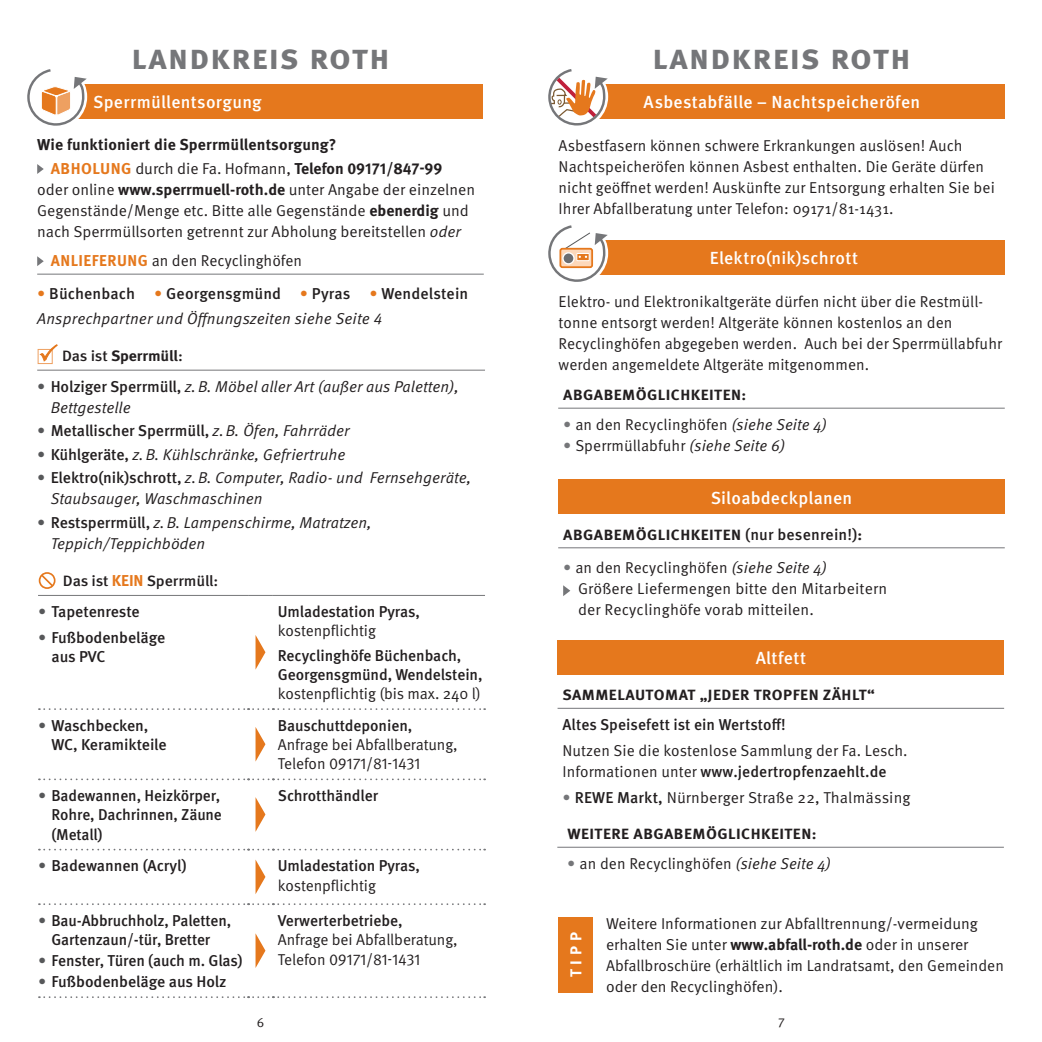
<style>
.page{position:relative;width:1042px;height:1042px;background:#fff}
.page>*{position:absolute;margin:0;border:0;box-sizing:border-box;transform-origin:0 0}
.t1{font:700 35px "Meta OT";letter-spacing:.02em;color:#757679}
.t2{font:500 17.5px "Meta OT";letter-spacing:.015em;color:#fff}
.t3{font:15.75px/21px "Meta OT";color:#231f20}
.t4{font:500 15.75px/19.2px "Meta OT";letter-spacing:-.005em;color:#231f20}
.t5{font:italic 15.75px/21px "Meta OT";color:#231f20}
.t6{font:700 15.75px/23.4px "Meta OT";color:#231f20}
.t7{font:700 15.75px "Meta OT";color:#fff}
.t8{font:500 15.05px "Meta OT";letter-spacing:-.005em;color:#231f20;scale:1.05 1}
.t9{font:700 15.05px "Meta OT";color:#231f20;scale:1.05 1}
.t10{font:700 14.88px "Meta OT";letter-spacing:.03em;color:#231f20;scale:1.06 1}
.t11{font:13.12px "Meta OT";color:#231f20}
.s1{color:#e5781d}
.s2{font-weight:400}
.s3{font-weight:700}
.s4{font-style:italic}
.s5{font-weight:700;color:#e5781d}
.s6{font-style:normal;color:#e5781d}
.s7{font-weight:500;font-style:normal}
.s8{font-weight:500}
.s9{font-style:normal;color:#57585a}
.s10{font-weight:400;color:#57585a}
.s11{font-weight:400;font-style:italic}
.s12{font-weight:700;font-size:15.75px;color:#e5781d}
.s13{color:#757679}
.s14{font-weight:500;font-size:15.75px}
</style>
<div class="page">
<div style="left:558px;top:479px;width:447px;height:35px;background:#e5781d"></div>
<div style="left:558px;top:240px;width:447px;height:35px;background:#e5781d"></div>
<hr style="left:558px;top:408px;width:447px;height:1px;background:#757679">
<hr style="left:558px;top:547px;width:447px;height:1px;background:#757679">
<svg style="left:563px;top:585px;width:7px;height:11px"></svg>
<div style="left:558px;top:84px;width:447px;height:35px;background:#e5781d"></div>
<hr style="left:557px;top:847px;width:447px;height:1px;background:#757679">
<svg style="left:548px;top:225px;width:60px;height:57px"></svg>
<svg style="left:548px;top:69px;width:60px;height:57px"></svg>
<div style="left:557px;top:640px;width:447px;height:35px;background:#e5781d"></div>
<hr style="left:557px;top:708px;width:447px;height:1px;background:#757679">
<div style="left:558px;top:917px;width:35px;height:75px;background:#e5781d"></div>
<div style="left:39px;top:84px;width:443px;height:35px;background:#e5781d"></div>
<svg style="left:37px;top:164px;width:7px;height:10px"></svg>
<svg style="left:27px;top:69px;width:60px;height:57px"></svg>
<hr style="left:37px;top:370px;width:448px;height:1px;background:#757679">
<svg style="left:38px;top:349px;width:15px;height:15px"></svg>
<svg style="left:39px;top:344px;width:19px;height:18px"></svg>
<hr style="left:38px;top:595px;width:210px;height:1px;background:#757679">
<svg style="left:248px;top:595px;width:25px;height:1px"></svg>
<hr style="left:273px;top:595px;width:212px;height:1px;background:#757679">
<svg style="left:39px;top:708px;width:446px;height:2px"></svg>
<svg style="left:39px;top:778px;width:446px;height:2px"></svg>
<svg style="left:39px;top:849px;width:446px;height:1px"></svg>
<svg style="left:39px;top:903px;width:446px;height:2px"></svg>
<svg style="left:39px;top:996px;width:446px;height:2px"></svg>
<svg style="left:255px;top:635px;width:10px;height:34px"></svg>
<svg style="left:255px;top:727px;width:10px;height:34px"></svg>
<svg style="left:255px;top:797px;width:10px;height:35px"></svg>
<svg style="left:255px;top:859px;width:10px;height:35px"></svg>
<svg style="left:255px;top:933px;width:10px;height:35px"></svg>
<svg style="left:39px;top:572px;width:17px;height:17px"></svg>
<hr style="left:37px;top:274px;width:447px;height:1px;background:#757679">
<svg style="left:37px;top:256px;width:7px;height:10px"></svg>
<h1 class="t1" style="left:131px;top:35px;width:260px">landkreis roth</h1>
<p class="t2" style="left:93px;top:91px;width:170px">Sperrmüllentsorgung</p>
<p class="t6" style="left:51px;top:133px;width:393px;text-indent:-14px">Wie funktioniert die Sperrmüllentsorgung?<br><span class="s1">ABHOLUNG</span> <span class="s2">durch die Fa. Hofmann,</span> Telefon 09171/847-99</p>
<p class="t3" style="left:37px;top:179px;width:439px">oder online <span class="s3">www.sperrmuell-roth.de</span> unter Angabe der einzelnen<br>Gegenstände/Menge etc. Bitte alle Gegenstände <span class="s3">ebenerdig</span> und nach Sperrmüllsorten getrennt zur Abholung bereitstellen <span class="s4">oder</span></p>
<p class="t3" style="left:51px;top:250px;width:253px"><span class="s5">ANLIEFERUNG</span> an den Recyclinghöfen</p>
<p class="t5" style="left:37px;top:281px;width:433px;line-height:24.8px"><span class="s6">•</span> <span class="s7">Büchenbach</span> <span class="s6">•</span> <span class="s7">Georgensgmünd</span> <span class="s6">•</span> <span class="s7">Pyras</span> <span class="s6">•</span> <span class="s7">Wendelstein<br></span>Ansprechpartner und Öffnungszeiten siehe Seite 4</p>
<p class="t9" style="left:62px;top:346px;width:117px"><span class="s8">Das ist</span> Sperrmüll<span class="s8">:</span></p>
<p class="t5" style="left:51px;top:376px;width:410px;text-indent:-14px"><span class="s9">•</span> <span class="s7">Holziger Sperrmüll,</span> z.B. Möbel aller Art (außer aus Paletten),<br>Bettgestelle</p>
<p class="t4" style="left:37px;top:421px;width:314px"><span class="s10">•</span> Metallischer Sperrmüll, <span class="s11">z.B. Öfen, Fahrräder</span></p>
<p class="t5" style="left:37px;top:444px;width:310px"><span class="s9">•</span> <span class="s7">Kühlgeräte,</span> z.B. Kühlschränke, Gefriertruhe</p>
<p class="t5" style="left:51px;top:468px;width:422px;text-indent:-13px"><span class="s9">•</span> <span class="s7">Elektro(nik)schrott,</span> z.B. Computer, Radio- und Fernsehgeräte,<br>Staubsauger, Waschmaschinen</p>
<p class="t5" style="left:51px;top:512px;width:322px;text-indent:-13px"><span class="s9">•</span> <span class="s7">Restsperrmüll,</span> z.B. Lampenschirme, Matratzen,<br>Teppich/Teppichböden</p>
<p class="t8" style="left:63px;top:572px;width:150px">Das ist <span class="s12">KEIN</span> Sperrmüll:</p>
<p class="t4" style="left:38px;top:602px;width:103px"><span class="s10">•</span> Tapetenreste</p>
<p class="t4" style="left:52px;top:628px;width:115px;text-indent:-13px"><span class="s10">•</span> Fußbodenbeläge aus PVC</p>
<p class="t4" style="left:278px;top:602px;width:144px">Umladestation Pyras,</p>
<p class="t3" style="left:278px;top:621px;width:100px">kostenpflichtig</p>
<p class="t4" style="left:278px;top:646px;width:206px">Recyclinghöfe Büchenbach,<br>Georgensgmünd, Wendelstein,</p>
<p class="t3" style="left:278px;top:683px;width:205px">kostenpflichtig (bis max. 240 l)</p>
<p class="t4" style="left:52px;top:716px;width:117px;text-indent:-13px"><span class="s10">•</span> Waschbecken,<br>WC, Keramikteile</p>
<p class="t4" style="left:278px;top:716px;width:136px">Bauschuttdeponien,</p>
<p class="t3" style="left:278px;top:735px;width:181px;line-height:19.2px">Anfrage bei Abfallberatung,<br>Telefon 09171/81-1431</p>
<p class="t4" style="left:52px;top:786px;width:172px;text-align:justify;text-indent:-14px"><span class="s10">•</span> Badewannen, Heizkörper, Rohre, Dachrinnen, Zäune (Metall)</p>
<p class="t4" style="left:278px;top:786px;width:102px">Schrotthändler</p>
<p class="t4" style="left:38px;top:856px;width:150px"><span class="s10">•</span> Badewannen (Acryl)</p>
<p class="t4" style="left:278px;top:856px;width:144px">Umladestation Pyras,</p>
<p class="t3" style="left:278px;top:875px;width:100px">kostenpflichtig</p>
<p class="t4" style="left:38px;top:911px;width:195px;text-align:center"><span class="s10">•</span> Bau-Abbruchholz, Paletten,<br>Gartenzaun/-tür, Bretter</p>
<p class="t4" style="left:38px;top:951px;width:206px"><span class="s10">•</span> Fenster, Türen (auch m. Glas)</p>
<p class="t4" style="left:38px;top:972px;width:190px"><span class="s10">•</span> Fußbodenbeläge aus Holz</p>
<p class="t4" style="left:278px;top:911px;width:126px">Verwerterbetriebe,</p>
<p class="t3" style="left:278px;top:930px;width:181px;line-height:19.2px">Anfrage bei Abfallberatung,<br>Telefon 09171/81-1431</p>
<h1 class="t1" style="left:652px;top:35px;width:260px">landkreis roth</h1>
<p class="t2" style="left:643px;top:91px;width:278px">Asbestabfälle – Nachtspeicheröfen</p>
<p class="t3" style="left:558px;top:135px;width:438px">Asbestfasern können schwere Erkrankungen auslösen! Auch Nachtspeicheröfen können Asbest enthalten. Die Geräte dürfen nicht geöffnet werden! Auskünfte zur Entsorgung erhalten Sie bei Ihrer Abfallberatung unter Telefon: 09171/81-1431.</p>
<p class="t2" style="left:710px;top:247px;width:150px">Elektro(nik)schrott</p>
<p class="t3" style="left:558px;top:291px;width:445px">Elektro- und Elektronikaltgeräte dürfen nicht über die Restmüll&shy;tonne entsorgt werden! Altgeräte können kostenlos an den Recyclinghöfen abgegeben werden. Auch bei der Sperrmüllabfuhr werden angemeldete Altgeräte mitgenommen.</p>
<p class="t10" style="left:563px;top:386px;width:174px">ABGABEMÖGLICHKEITEN:</p>
<p class="t3" style="left:563px;top:414px;width:265px"><span class="s13">•</span> an den Recyclinghöfen <span class="s4">(siehe Seite 4)</span></p>
<p class="t3" style="left:563px;top:435px;width:224px"><span class="s13">•</span> Sperrmüllabfuhr <span class="s4">(siehe Seite 6)</span></p>
<p class="t2" style="left:711px;top:487px;width:143px">Siloabdeckplanen</p>
<p class="t10" style="left:563px;top:525px;width:284px">ABGABEMÖGLICHKEITEN <span class="s14">(nur besenrein!)</span>:</p>
<p class="t3" style="left:578px;top:557px;width:310px;text-indent:-15px"><span class="s13">•</span> an den Recyclinghöfen <span class="s4">(siehe Seite 4)<br></span>Größere Liefermengen bitte den Mitarbeitern der Recyclinghöfe vorab mitteilen.</p>
<p class="t2" style="left:755px;top:647px;width:52px">Altfett</p>
<p class="t10" style="left:562px;top:686px;width:296px">SAMMELAUTOMAT „JEDER TROPFEN ZÄHLT“</p>
<p class="t4" style="left:562px;top:715px;width:225px">Altes Speisefett ist ein Wertstoff!</p>
<p class="t3" style="left:562px;top:740px;width:347px">Nutzen Sie die kostenlose Sammlung der Fa. Lesch.<br>Informationen unter <span class="s8">www.jedertropfenzaehlt.de</span></p>
<p class="t3" style="left:562px;top:787px;width:350px"><span class="s13">•</span> <span class="s8">REWE Markt,</span> Nürnberger Straße 22, Thalmässing</p>
<p class="t10" style="left:567px;top:824px;width:237px">WEITERE ABGABEMÖGLICHKEITEN:</p>
<p class="t3" style="left:567px;top:853px;width:265px"><span class="s13">•</span> an den Recyclinghöfen <span class="s4">(siehe Seite 4)</span></p>
<p class="t7" style="left:566px;top:977px;width:47px;rotate:-90deg">TIPP</p>
<p class="t3" style="left:606px;top:913px;width:399px">Weitere Informationen zur Abfalltrennung/-vermeidung erhalten Sie unter <span class="s3">www.abfall-roth.de</span> oder in unserer Abfallbroschüre (erhältlich im Landratsamt, den Gemeinden oder den Recyclinghöfen).</p>
<p class="t11" style="left:257px;top:1014px;width:9px">6</p>
<p class="t11" style="left:778px;top:1014px;width:8px">7</p>
</div>
